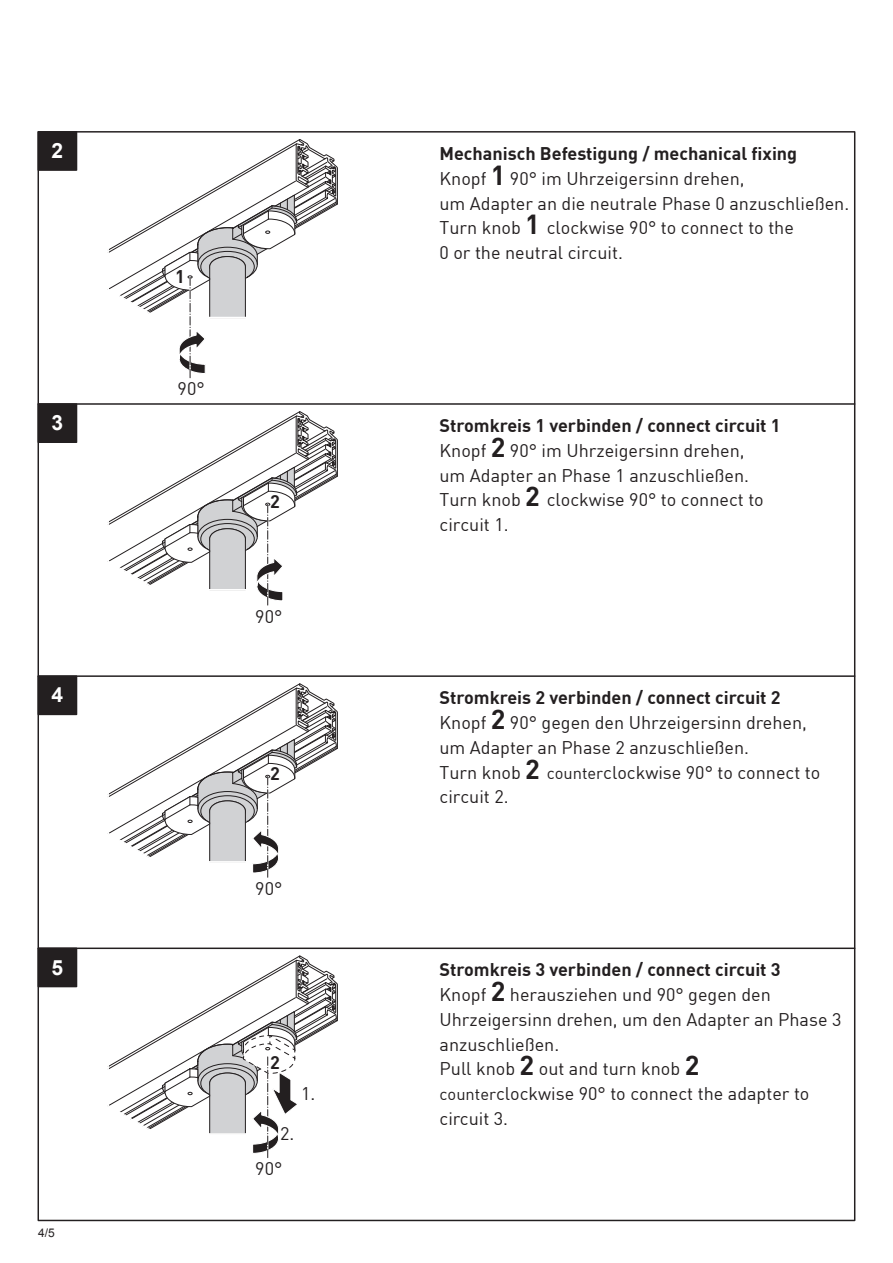
<style>
.page{position:relative;width:893px;height:1263px;background:#fff}
.page>*{position:absolute;margin:0;border:0;box-sizing:border-box;transform-origin:0 0}
.t1{font:700 21px "Arial";color:#fff}
.t2{font:18px/24.6px "DIN Offc";color:#231f20}
.t3{font:700 18px "DIN Offc";color:#231f20}
.t4{font:12px "Arial";color:#231f20}
.s1{font-weight:700;font-size:27px}
.s2{font-size:16.5px}
</style>
<div class="page">
<div style="left:38px;top:132px;width:39px;height:38px;background:#231f20"></div>
<div style="left:38px;top:131px;width:39px;height:40px;border:1px solid #231f20"></div>
<hr style="left:38px;top:947px;width:817px;height:2px;background:#231f20">
<hr style="left:38px;top:675px;width:817px;height:2px;background:#231f20">
<hr style="left:38px;top:403px;width:817px;height:2px;background:#231f20">
<svg style="left:107px;top:139px;width:231px;height:240px"></svg>
<div style="left:38px;top:404px;width:39px;height:38px;background:#231f20"></div>
<div style="left:38px;top:403px;width:39px;height:40px;border:1px solid #231f20"></div>
<svg style="left:107px;top:411px;width:231px;height:195px"></svg>
<svg style="left:107px;top:683px;width:231px;height:195px"></svg>
<div style="left:38px;top:676px;width:39px;height:38px;background:#231f20"></div>
<div style="left:38px;top:675px;width:39px;height:40px;border:1px solid #231f20"></div>
<div style="left:38px;top:948px;width:39px;height:38px;background:#231f20"></div>
<div style="left:38px;top:947px;width:39px;height:40px;border:1px solid #231f20"></div>
<svg style="left:107px;top:955px;width:231px;height:203px"></svg>
<p class="t1" style="left:52px;top:137px;width:13px">2</p>
<p class="t3" style="left:439px;top:142px;width:359px">Mechanisch Befestigung / mechanical fixing</p>
<p class="t2" style="left:439px;top:166px;width:307px">Knopf <span class="s1">1</span> 90° im Uhrzeigersinn drehen,</p>
<p class="t2" style="left:440px;top:215px;width:356px">Turn knob <span class="s1">1</span> clockwise 90° to connect to the</p>
<p class="t2" style="left:439px;top:190px;width:411px">um Adapter an die neutrale Phase 0 anzuschließen.</p>
<p class="t2" style="left:439px;top:240px;width:185px">0 or the neutral circuit.</p>
<p class="t3" style="left:175px;top:265px;width:11px">1</p>
<p class="t2" style="left:178px;top:376px;width:29px">90°</p>
<p class="t1" style="left:52px;top:409px;width:13px">3</p>
<p class="t3" style="left:439px;top:414px;width:343px">Stromkreis 1 verbinden / connect circuit 1</p>
<p class="t3" style="left:270px;top:490px;width:11px">2</p>
<p class="t2" style="left:439px;top:438px;width:326px">Knopf <span class="s1">2</span> 90° im Uhrzeigersinn drehen, um Adapter an Phase 1 anzuschließen.<br>Turn knob <span class="s1">2</span> clockwise 90° to connect to circuit 1.</p>
<p class="t2" style="left:255px;top:604px;width:29px">90°</p>
<p class="t1" style="left:52px;top:681px;width:13px">4</p>
<p class="t3" style="left:440px;top:686px;width:343px">Stromkreis 2 verbinden / connect circuit 2</p>
<p class="t3" style="left:270px;top:762px;width:11px">2</p>
<p class="t2" style="left:440px;top:710px;width:382px">Knopf <span class="s1">2</span> 90° gegen den Uhrzeigersinn drehen, um Adapter an Phase 2 anzuschließen.<br>Turn knob <span class="s1">2</span> <span class="s2">counter</span>clockwise 90° to connect to circuit 2.</p>
<p class="t2" style="left:255px;top:876px;width:29px">90°</p>
<p class="t1" style="left:52px;top:953px;width:13px">5</p>
<p class="t3" style="left:440px;top:958px;width:343px">Stromkreis 3 verbinden / connect circuit 3</p>
<p class="t3" style="left:270px;top:1050px;width:11px">2</p>
<p class="t2" style="left:301px;top:1081px;width:16px">1.</p>
<p class="t2" style="left:439px;top:982px;width:403px">Knopf <span class="s1">2</span> herausziehen und 90° gegen den<br>Uhrzeigersinn drehen, um den Adapter an Phase 3 anzuschließen.<br>Pull knob <span class="s1">2</span> out and turn knob <span class="s1">2<br></span><span class="s2">counter</span>clockwise 90° to connect the adapter to circuit 3.</p>
<p class="t2" style="left:280px;top:1121px;width:16px">2.</p>
<p class="t2" style="left:255px;top:1156px;width:29px">90°</p>
<p class="t4" style="left:38px;top:1225px;width:18px">4/5</p>
</div>
